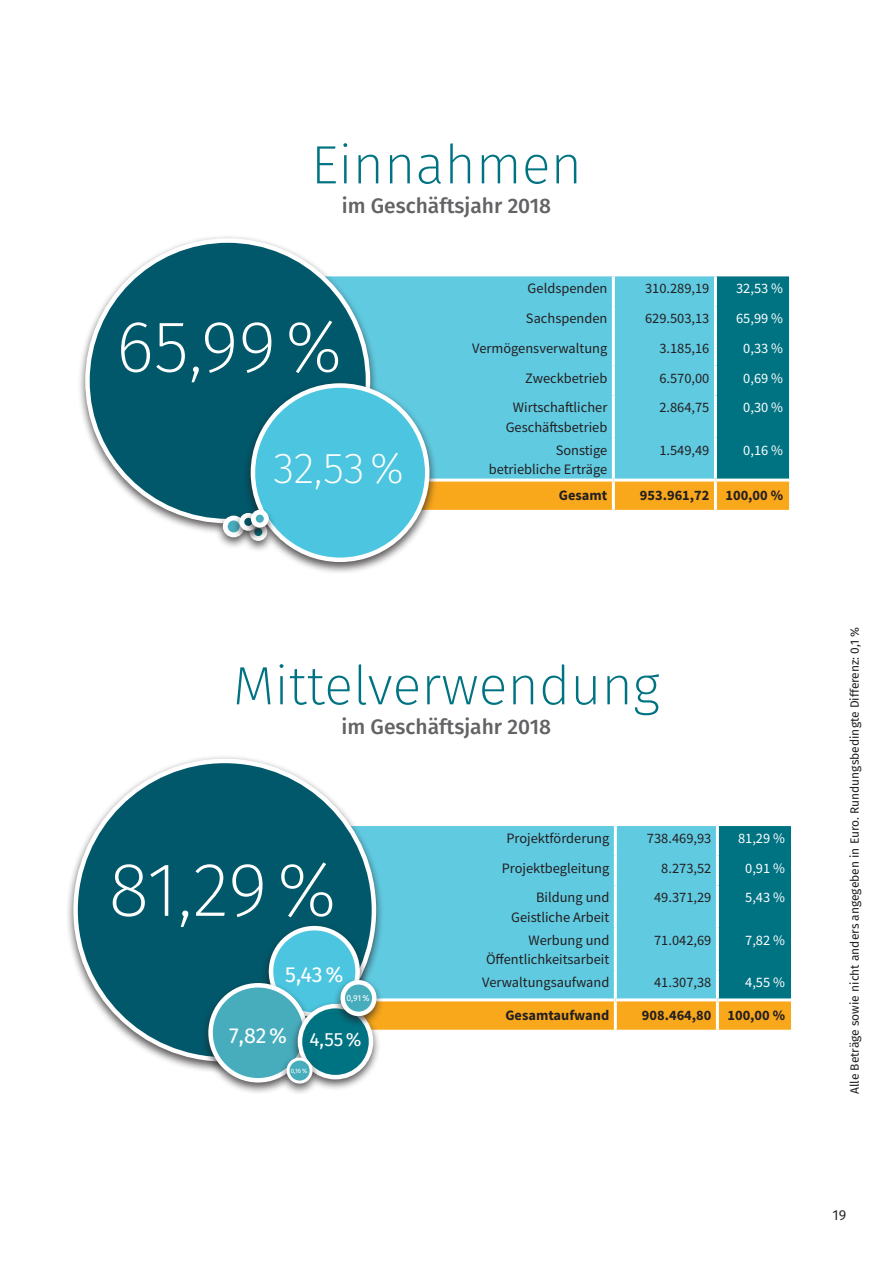
<style>
.page{position:relative;width:893px;height:1263px;background:#fff}
.page>*{position:absolute;margin:0;border:0;box-sizing:border-box;transform-origin:0 0}
.fließ{font:200 76.35px "Fira Sans";color:#fff}
.fließ-2{font:200 73.05px "Fira Sans";color:#fff}
.head{font:200 54px "Fira Sans";color:#007383}
.fließ-3{font:200 43.35px "Fira Sans";color:#fff}
.fließ-4{font:21.75px "Fira Sans";color:#fff}
.fließ-5{font:21.6px "Fira Sans";color:#fff}
.head_sub{font:500 21px "Fira Sans";color:#636366}
.fließ-6{font:19.05px "Fira Sans";color:#fff}
.t1{font:14.4px/19.5px "Source Sans Pro";color:#231f20;text-align:right}
.t2{font:14.4px "Source Sans Pro";color:#fff}
.t3{font:700 14.4px "Source Sans Pro";color:#231f20}
.t4{font:14.4px "Fira Sans";color:#231f20}
.Fußnote{font:12px "Fira Sans";color:#231f20}
.fließ-7{font:8.55px "Fira Sans";color:#fff}
.fließ-8{font:6.3px "Fira Sans";color:#fff}
</style>
<div class="page">
<svg style="left:378px;top:276px;width:411px;height:234px;background:#61b7bb"></svg>
<hr style="left:612px;top:276px;width:3px;height:30px;background:#fff">
<hr style="left:714px;top:276px;width:3px;height:30px;background:#fff">
<hr style="left:612px;top:306px;width:3px;height:30px;background:#fff">
<hr style="left:714px;top:306px;width:3px;height:30px;background:#fff">
<hr style="left:612px;top:336px;width:3px;height:30px;background:#fff">
<hr style="left:714px;top:336px;width:3px;height:30px;background:#fff">
<hr style="left:612px;top:366px;width:3px;height:29px;background:#fff">
<hr style="left:714px;top:366px;width:3px;height:29px;background:#fff">
<hr style="left:612px;top:395px;width:3px;height:43px;background:#fff">
<hr style="left:714px;top:395px;width:3px;height:43px;background:#fff">
<hr style="left:612px;top:438px;width:3px;height:41px;background:#fff">
<hr style="left:714px;top:438px;width:3px;height:41px;background:#fff">
<hr style="left:305px;top:479px;width:308px;height:3px;background:#fff">
<hr style="left:613px;top:479px;width:102px;height:3px;background:#fff">
<hr style="left:612px;top:482px;width:3px;height:28px;background:#fff">
<hr style="left:715px;top:479px;width:74px;height:3px;background:#fff">
<hr style="left:714px;top:482px;width:3px;height:28px;background:#fff">
<svg style="left:384px;top:826px;width:407px;height:204px;background:#67b7b6"></svg>
<hr style="left:614px;top:826px;width:3px;height:30px;background:#fff">
<hr style="left:716px;top:826px;width:3px;height:30px;background:#fff">
<hr style="left:614px;top:856px;width:3px;height:29px;background:#fff">
<hr style="left:716px;top:856px;width:3px;height:29px;background:#fff">
<hr style="left:614px;top:885px;width:3px;height:43px;background:#fff">
<hr style="left:716px;top:885px;width:3px;height:43px;background:#fff">
<hr style="left:614px;top:928px;width:3px;height:42px;background:#fff">
<hr style="left:716px;top:928px;width:3px;height:42px;background:#fff">
<hr style="left:614px;top:970px;width:3px;height:28px;background:#fff">
<hr style="left:716px;top:970px;width:3px;height:28px;background:#fff">
<hr style="left:293px;top:998px;width:322px;height:3px;background:#fff">
<hr style="left:615px;top:998px;width:102px;height:3px;background:#fff">
<hr style="left:614px;top:1001px;width:3px;height:29px;background:#fff">
<hr style="left:717px;top:998px;width:74px;height:3px;background:#fff">
<hr style="left:716px;top:1001px;width:3px;height:29px;background:#fff">
<div style="left:77px;top:234px;width:301px;height:302px;background:#231f20;opacity:.75"></div>
<div style="left:87px;top:241px;width:281px;height:280px;background:#00586a;border-radius:50%"></div>
<div style="left:242px;top:379px;width:195px;height:195px;background:#231f20;opacity:.75"></div>
<div style="left:253px;top:385px;width:174px;height:175px;background:#4cc6e0;border-radius:50%"></div>
<div style="left:251px;top:383px;width:178px;height:179px;border:4px solid #fff;border-radius:50%"></div>
<div style="left:215px;top:512px;width:37px;height:37px;background:#231f20;opacity:.75"></div>
<div style="left:225px;top:518px;width:17px;height:17px;background:#47adbd;border-radius:50%"></div>
<div style="left:223px;top:516px;width:21px;height:21px;border:5px solid #fff;border-radius:50%"></div>
<div style="left:65px;top:755px;width:319px;height:319px;background:#231f20;opacity:.75"></div>
<div style="left:76px;top:761px;width:298px;height:298px;background:#00586a;border-radius:50%"></div>
<div style="left:242px;top:520px;width:33px;height:33px;background:#231f20;opacity:.75"></div>
<div style="left:232px;top:509px;width:33px;height:34px;background:#231f20;opacity:.75"></div>
<div style="left:239px;top:513px;width:18px;height:18px;border:5px solid #fff;border-radius:50%"></div>
<div style="left:243px;top:506px;width:34px;height:34px;background:#231f20;opacity:.75"></div>
<div style="left:253px;top:512px;width:13px;height:13px;background:#47adbd;border-radius:50%"></div>
<div style="left:251px;top:510px;width:18px;height:18px;border:5px solid #fff;border-radius:50%"></div>
<div style="left:261px;top:922px;width:107px;height:107px;background:#231f20;opacity:.75"></div>
<div style="left:271px;top:928px;width:87px;height:87px;background:#4cc6e0;border-radius:50%"></div>
<div style="left:269px;top:926px;width:91px;height:91px;border:4px solid #fff;border-radius:50%"></div>
<div style="left:201px;top:979px;width:115px;height:115px;background:#231f20;opacity:.75"></div>
<div style="left:211px;top:985px;width:95px;height:95px;background:#47adbd;border-radius:50%"></div>
<div style="left:208px;top:983px;width:100px;height:99px;border:4px solid #fff;border-radius:50%"></div>
<div style="left:290px;top:1000px;width:91px;height:92px;background:#231f20;opacity:.75"></div>
<div style="left:300px;top:1006px;width:71px;height:71px;background:#007383;border-radius:50%"></div>
<div style="left:298px;top:1004px;width:75px;height:75px;border:4px solid #fff;border-radius:50%"></div>
<div style="left:333px;top:976px;width:52px;height:52px;background:#231f20;opacity:.75"></div>
<svg style="left:343px;top:982px;width:31px;height:32px"></svg>
<div style="left:340px;top:980px;width:37px;height:36px;border:4px solid #fff;border-radius:50%"></div>
<div style="left:279px;top:1054px;width:41px;height:42px;background:#231f20;opacity:.75"></div>
<div style="left:288px;top:1059px;width:23px;height:23px;background:#47adbd;border-radius:50%"></div>
<div style="left:287px;top:1057px;width:26px;height:26px;border:3px solid #fff;border-radius:50%"></div>
<p class="head" style="left:311px;top:127px;width:273px">Einnahmen</p>
<p class="head_sub" style="left:342px;top:189px;width:211px">im Geschäftsjahr 2018</p>
<p class="fließ-2" style="left:116px;top:295px;width:228px">65,99%</p>
<p class="fließ-3" style="left:273px;top:438px;width:132px">32,53%</p>
<p class="t1" style="left:528px;top:279px;width:81px">Geldspenden</p>
<p class="t1" style="left:645px;top:279px;width:66px">310.289,19</p>
<p class="t2" style="left:736px;top:279px;width:48px">32,53 %</p>
<p class="t1" style="left:526px;top:308px;width:83px">Sachspenden</p>
<p class="t1" style="left:645px;top:308px;width:66px">629.503,13</p>
<p class="t2" style="left:736px;top:309px;width:48px">65,99 %</p>
<p class="t1" style="left:472px;top:338px;width:137px">Vermögensverwaltung</p>
<p class="t1" style="left:659px;top:338px;width:52px">3.185,16</p>
<p class="t2" style="left:743px;top:339px;width:41px">0,33 %</p>
<p class="t1" style="left:525px;top:368px;width:84px">Zweckbetrieb</p>
<p class="t1" style="left:659px;top:368px;width:52px">6.570,00</p>
<p class="t2" style="left:743px;top:369px;width:41px">0,69 %</p>
<p class="t1" style="left:506px;top:398px;width:103px;text-align:center">Wirtschaftlicher<br>Geschäftsbetrieb</p>
<p class="t1" style="left:659px;top:398px;width:52px">2.864,75</p>
<p class="t2" style="left:743px;top:398px;width:41px">0,30 %</p>
<p class="t1" style="left:489px;top:440px;width:120px">Sonstige betriebliche Erträge</p>
<p class="t1" style="left:659px;top:440px;width:52px">1.549,49</p>
<p class="t2" style="left:743px;top:441px;width:41px">0,16 %</p>
<p class="t3" style="left:559px;top:486px;width:50px">Gesamt</p>
<p class="t3" style="left:640px;top:486px;width:71px">953.961,72</p>
<p class="t3" style="left:725px;top:486px;width:59px">100,00 %</p>
<p class="head" style="left:233px;top:648px;width:428px">Mittelverwendung</p>
<p class="head_sub" style="left:342px;top:710px;width:211px">im Geschäftsjahr 2018</p>
<p class="fließ" style="left:108px;top:836px;width:230px">81,29%</p>
<p class="fließ-4" style="left:285px;top:957px;width:60px">5,43%</p>
<p class="fließ-7" style="left:346px;top:992px;width:24px">0,91%</p>
<p class="fließ-5" style="left:229px;top:1019px;width:59px">7,82%</p>
<p class="fließ-6" style="left:309px;top:1025px;width:53px">4,55%</p>
<p class="fließ-8" style="left:291px;top:1066px;width:18px">0,16%</p>
<p class="t1" style="left:506px;top:828px;width:105px">Projektförderung</p>
<p class="t1" style="left:647px;top:828px;width:66px">738.469,93</p>
<p class="t2" style="left:738px;top:829px;width:48px">81,29 %</p>
<p class="t1" style="left:502px;top:858px;width:109px">Projektbegleitung</p>
<p class="t1" style="left:661px;top:858px;width:52px">8.273,52</p>
<p class="t2" style="left:745px;top:859px;width:41px">0,91 %</p>
<p class="t1" style="left:511px;top:888px;width:100px">Bildung und<br>Geistliche Arbeit</p>
<p class="t1" style="left:654px;top:888px;width:59px">49.371,29</p>
<p class="t2" style="left:745px;top:888px;width:41px">5,43 %</p>
<p class="t1" style="left:486px;top:930px;width:125px">Werbung und<br>Öffentlichkeitsarbeit</p>
<p class="t1" style="left:654px;top:930px;width:59px">71.042,69</p>
<p class="t2" style="left:745px;top:931px;width:41px">7,82 %</p>
<p class="t1" style="left:482px;top:972px;width:129px">Verwaltungsaufwand</p>
<p class="t1" style="left:654px;top:972px;width:59px">41.307,38</p>
<p class="t2" style="left:745px;top:973px;width:41px">4,55 %</p>
<p class="t3" style="left:505px;top:1006px;width:105px">Gesamtaufwand</p>
<p class="t3" style="left:642px;top:1006px;width:71px">908.464,80</p>
<p class="t3" style="left:727px;top:1006px;width:59px">100,00 %</p>
<p class="Fußnote" style="left:846px;top:1094px;width:469px;rotate:-90deg">Alle Beträge sowie nicht anders angegeben in Euro. Rundungsbedingte Differenz: 0,1 %</p>
<p class="t4" style="left:832px;top:1204px;width:15px">19</p>
</div>
